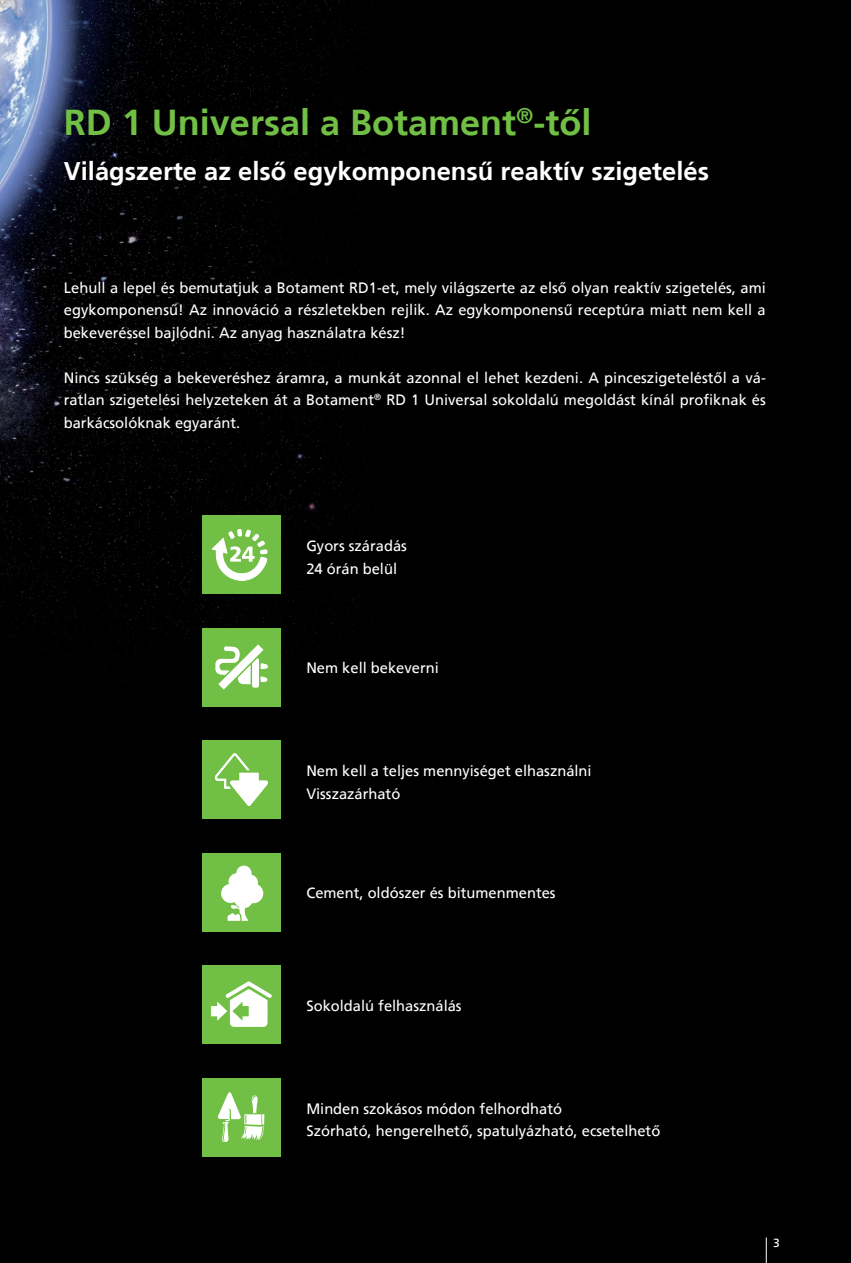
<style>
.page{position:relative;width:851px;height:1263px;background:#fff}
.page>*{position:absolute;margin:0;border:0;box-sizing:border-box;transform-origin:0 0}
.Subline{font:700 36px "H Fruti";color:#71bf44}
.Subline-2{font:700 25.5px "H Fruti";color:#fff}
.Copy{font:15px/22.5px "H Fruti";color:#fff;text-align:justify}
.t1{font:12px "H Fruti";color:#fff}
</style>
<div class="page">
<div style="left:0;top:0;width:850px;height:1263px;background:#000"></div>
<img style="left:0;top:0;width:365px;height:707px">
<hr style="left:0;top:796px;width:1px;height:467px;background:#fff">
<svg style="left:765px;top:1237px;width:1px;height:26px"></svg>
<div style="left:202px;top:515px;width:79px;height:79px;background:#71bf44"></div>
<svg style="left:212px;top:529px;width:55px;height:52px"></svg>
<div style="left:202px;top:628px;width:79px;height:78px;background:#71bf44"></div>
<svg style="left:215px;top:644px;width:53px;height:46px"></svg>
<div style="left:202px;top:853px;width:79px;height:79px;background:#71bf44"></div>
<svg style="left:221px;top:865px;width:42px;height:56px"></svg>
<div style="left:202px;top:740px;width:79px;height:79px;background:#71bf44"></div>
<svg style="left:215px;top:753px;width:53px;height:53px"></svg>
<div style="left:202px;top:965px;width:79px;height:79px;background:#71bf44"></div>
<svg style="left:211px;top:981px;width:61px;height:46px"></svg>
<div style="left:202px;top:1078px;width:79px;height:79px;background:#71bf44"></div>
<svg style="left:218px;top:1092px;width:47px;height:50px"></svg>
<p class="Subline" style="left:64px;top:101px;width:529px">RD 1 Universal a Botament<sup>®</sup>-től</p>
<p class="Subline-2" style="left:64px;top:156px;width:646px">Világszerte az első egykomponensű reaktív szigetelés</p>
<p class="Copy" style="left:64px;top:276px;width:703px">Lehull a lepel és bemutatjuk a Botament RD1-et, mely világszerte az első olyan reaktív szigetelés, ami egykomponensű! Az innováció a részletekben rejlik. Az egykomponensű receptúra miatt nem kell a bekeveréssel bajlódni. Az anyag használatra kész!</p>
<p class="Copy" style="left:64px;top:366px;width:703px">Nincs szükség a bekeveréshez áramra, a munkát azonnal el lehet kezdeni. A pinceszigeteléstől a vá&shy;ratlan szigetelési helyzeteken át a Botament<sup>®</sup> RD 1 Universal sokoldalú megoldást kínál profiknak és barkácsolóknak egyaránt.</p>
<p class="Copy" style="left:306px;top:535px;width:102px">Gyors száradás</p>
<p class="Copy" style="left:306px;top:557px;width:92px">24 órán belül</p>
<p class="Copy" style="left:306px;top:656px;width:134px">Nem kell bekeverni</p>
<p class="Copy" style="left:306px;top:760px;width:287px">Nem kell a teljes mennyiséget elhasználni</p>
<p class="Copy" style="left:306px;top:782px;width:95px">Visszazárható</p>
<p class="Copy" style="left:306px;top:881px;width:251px">Cement, oldószer és bitumenmentes</p>
<p class="Copy" style="left:306px;top:994px;width:157px">Sokoldalú felhasználás</p>
<p class="Copy" style="left:306px;top:1097px;width:257px">Minden szokásos módon felhordható</p>
<p class="Copy" style="left:306px;top:1120px;width:355px">Szórható, hengerelhető, spatulyázható, ecsetelhető</p>
<p class="t1" style="left:772px;top:1235px;width:8px">3</p>
</div>
